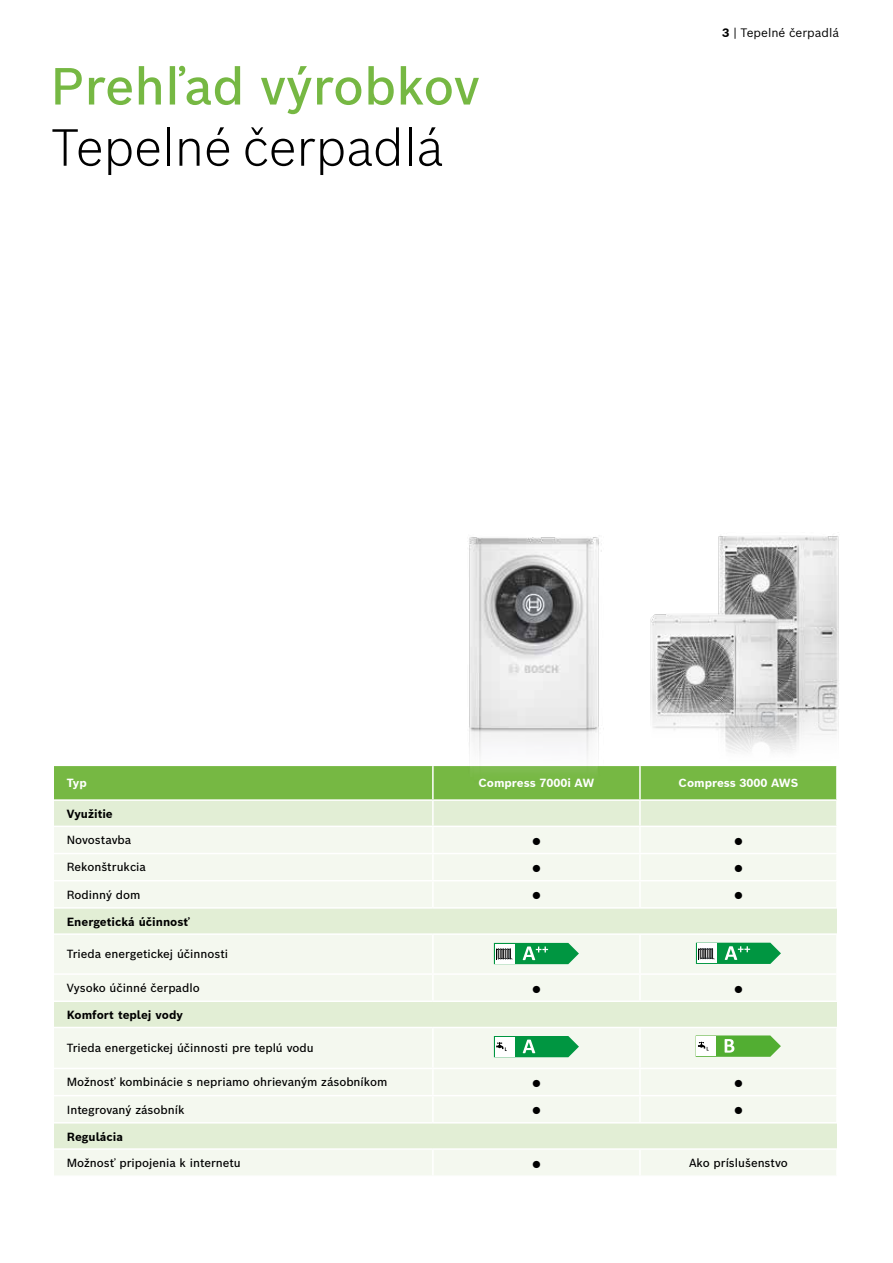
<style>
.page{position:relative;width:893px;height:1263px;background:#fff}
.page>*{position:absolute;margin:0;border:0;box-sizing:border-box;transform-origin:0 0}
.t1{font:500 51px "Bosch Sans";color:#76b843}
.t2{font:300 51px "Bosch Sans";color:#000}
.t3{font:500 13.5px "Bosch Sans";color:#000}
.t4{font:12px "Bosch Sans";color:#000}
.t5{font:500 11.55px "Bosch Sans";color:#000}
.t6{font:700 11.55px "Bosch Sans";color:#000}
.t7{font:700 11.55px "Bosch Sans";letter-spacing:-.005em;color:#fff}
.s1{font-weight:700}
</style>
<div class="page">
<div style="left:54px;top:766px;width:782px;height:33px;background:#76b843"></div>
<div style="left:54px;top:801px;width:782px;height:25px;background:#e2eed5"></div>
<svg style="left:54px;top:827px;width:783px;height:348px;fill:#f4f8ef"></svg>
<hr style="left:54px;top:880px;width:379px;height:1px;background:#fff">
<hr style="left:54px;top:907px;width:379px;height:2px;background:#fff">
<hr style="left:433px;top:880px;width:207px;height:1px;background:#fff">
<hr style="left:433px;top:907px;width:207px;height:2px;background:#fff">
<hr style="left:640px;top:880px;width:198px;height:1px;background:#fff">
<hr style="left:640px;top:907px;width:198px;height:2px;background:#fff">
<hr style="left:54px;top:933px;width:379px;height:2px;background:#fff">
<hr style="left:433px;top:933px;width:207px;height:2px;background:#fff">
<hr style="left:640px;top:933px;width:198px;height:2px;background:#fff">
<hr style="left:432px;top:935px;width:2px;height:38px;background:#fff">
<hr style="left:639px;top:935px;width:2px;height:38px;background:#fff">
<hr style="left:836px;top:935px;width:2px;height:38px;background:#fff">
<hr style="left:54px;top:973px;width:379px;height:2px;background:#fff">
<hr style="left:433px;top:973px;width:207px;height:2px;background:#fff">
<hr style="left:640px;top:973px;width:198px;height:2px;background:#fff">
<hr style="left:432px;top:975px;width:2px;height:25px;background:#fff">
<hr style="left:639px;top:975px;width:2px;height:25px;background:#fff">
<hr style="left:836px;top:975px;width:2px;height:25px;background:#fff">
<hr style="left:432px;top:1028px;width:2px;height:40px;background:#fff">
<hr style="left:639px;top:1028px;width:2px;height:40px;background:#fff">
<hr style="left:836px;top:1028px;width:2px;height:40px;background:#fff">
<hr style="left:432px;top:1069px;width:2px;height:26px;background:#fff">
<hr style="left:639px;top:1069px;width:2px;height:26px;background:#fff">
<hr style="left:836px;top:1069px;width:2px;height:26px;background:#fff">
<hr style="left:432px;top:1096px;width:2px;height:26px;background:#fff">
<hr style="left:639px;top:1096px;width:2px;height:26px;background:#fff">
<hr style="left:836px;top:1096px;width:2px;height:26px;background:#fff">
<hr style="left:54px;top:1068px;width:379px;height:1px;background:#fff">
<hr style="left:433px;top:1068px;width:207px;height:1px;background:#fff">
<hr style="left:640px;top:1068px;width:198px;height:1px;background:#fff">
<hr style="left:54px;top:1095px;width:379px;height:1px;background:#fff">
<hr style="left:433px;top:1095px;width:207px;height:1px;background:#fff">
<hr style="left:640px;top:1095px;width:198px;height:1px;background:#fff">
<hr style="left:54px;top:1000px;width:379px;height:2px;background:#fff">
<hr style="left:433px;top:1000px;width:207px;height:2px;background:#fff">
<hr style="left:640px;top:1000px;width:198px;height:2px;background:#fff">
<hr style="left:54px;top:1027px;width:379px;height:1px;background:#fff">
<hr style="left:433px;top:1027px;width:207px;height:1px;background:#fff">
<hr style="left:640px;top:1027px;width:198px;height:1px;background:#fff">
<hr style="left:54px;top:853px;width:379px;height:1px;background:#fff">
<hr style="left:433px;top:853px;width:207px;height:1px;background:#fff">
<hr style="left:640px;top:853px;width:198px;height:1px;background:#fff">
<hr style="left:432px;top:854px;width:2px;height:26px;background:#fff">
<hr style="left:432px;top:881px;width:2px;height:26px;background:#fff">
<hr style="left:639px;top:854px;width:2px;height:26px;background:#fff">
<hr style="left:639px;top:881px;width:2px;height:26px;background:#fff">
<hr style="left:836px;top:854px;width:2px;height:26px;background:#fff">
<hr style="left:836px;top:881px;width:2px;height:26px;background:#fff">
<hr style="left:54px;top:1122px;width:379px;height:1px;background:#fff">
<hr style="left:433px;top:1122px;width:207px;height:1px;background:#fff">
<hr style="left:640px;top:1122px;width:198px;height:1px;background:#fff">
<hr style="left:54px;top:1148px;width:379px;height:2px;background:#fff">
<hr style="left:433px;top:1148px;width:207px;height:2px;background:#fff">
<hr style="left:640px;top:1148px;width:198px;height:2px;background:#fff">
<hr style="left:432px;top:1150px;width:2px;height:25px;background:#fff">
<hr style="left:639px;top:1150px;width:2px;height:25px;background:#fff">
<hr style="left:836px;top:1150px;width:2px;height:25px;background:#fff">
<hr style="left:432px;top:766px;width:2px;height:33px;background:#fff">
<hr style="left:639px;top:766px;width:2px;height:33px;background:#fff">
<hr style="left:432px;top:801px;width:2px;height:25px;background:#fff">
<hr style="left:639px;top:801px;width:2px;height:25px;background:#fff">
<hr style="left:432px;top:827px;width:2px;height:26px;background:#fff">
<hr style="left:639px;top:827px;width:2px;height:26px;background:#fff">
<hr style="left:836px;top:827px;width:2px;height:26px;background:#fff">
<svg style="left:494px;top:943px;width:85px;height:21px"></svg>
<svg style="left:696px;top:943px;width:85px;height:21px"></svg>
<svg style="left:494px;top:1036px;width:85px;height:21px"></svg>
<img style="left:467px;top:537px;width:137px;height:278px">
<img style="left:710px;top:536px;width:129px;height:253px">
<img style="left:650px;top:608px;width:141px;height:142px">
<svg style="left:696px;top:1035px;width:85px;height:22px"></svg>
<h1 class="t1" style="left:51px;top:49px;width:431px">Prehľad výrobkov</h1>
<h1 class="t2" style="left:51px;top:112px;width:394px">Tepelné čerpadlá</h1>
<p class="t4" style="left:722px;top:23px;width:118px"><span class="s1">3</span> | Tepelné čerpadlá</p>
<p class="t7" style="left:67px;top:775px;width:22px">Typ</p>
<p class="t7" style="left:478px;top:775px;width:117px">Compress 7000i AW</p>
<p class="t7" style="left:679px;top:775px;width:121px">Compress 3000 AWS</p>
<p class="t6" style="left:67px;top:806px;width:48px">Využitie</p>
<p class="t5" style="left:67px;top:832px;width:66px">Novostavba</p>
<p class="t3" style="left:532px;top:830px;width:10px">●</p>
<p class="t3" style="left:734px;top:830px;width:10px">●</p>
<p class="t5" style="left:67px;top:859px;width:81px">Rekonštrukcia</p>
<p class="t3" style="left:532px;top:857px;width:10px">●</p>
<p class="t3" style="left:734px;top:857px;width:10px">●</p>
<p class="t5" style="left:67px;top:886px;width:75px">Rodinný dom</p>
<p class="t3" style="left:532px;top:884px;width:10px">●</p>
<p class="t3" style="left:734px;top:884px;width:10px">●</p>
<p class="t6" style="left:67px;top:914px;width:124px">Energetická účinnosť</p>
<p class="t5" style="left:67px;top:946px;width:163px">Trieda energetickej účinnosti</p>
<p class="t5" style="left:67px;top:979px;width:134px">Vysoko účinné čerpadlo</p>
<p class="t3" style="left:532px;top:978px;width:10px">●</p>
<p class="t3" style="left:734px;top:978px;width:10px">●</p>
<p class="t6" style="left:67px;top:1007px;width:118px">Komfort teplej vody</p>
<p class="t5" style="left:67px;top:1040px;width:248px">Trieda energetickej účinnosti pre teplú vodu</p>
<p class="t5" style="left:67px;top:1074px;width:322px">Možnosť kombinácie s nepriamo ohrievaným zásobníkom</p>
<p class="t3" style="left:532px;top:1072px;width:10px">●</p>
<p class="t3" style="left:734px;top:1072px;width:10px">●</p>
<p class="t5" style="left:67px;top:1101px;width:119px">Integrovaný zásobník</p>
<p class="t3" style="left:532px;top:1099px;width:10px">●</p>
<p class="t3" style="left:734px;top:1099px;width:10px">●</p>
<p class="t6" style="left:67px;top:1128px;width:58px">Regulácia</p>
<p class="t5" style="left:67px;top:1154px;width:176px">Možnosť pripojenia k internetu</p>
<p class="t3" style="left:532px;top:1153px;width:10px">●</p>
<p class="t5" style="left:689px;top:1154px;width:100px">Ako príslušenstvo</p>
</div>
